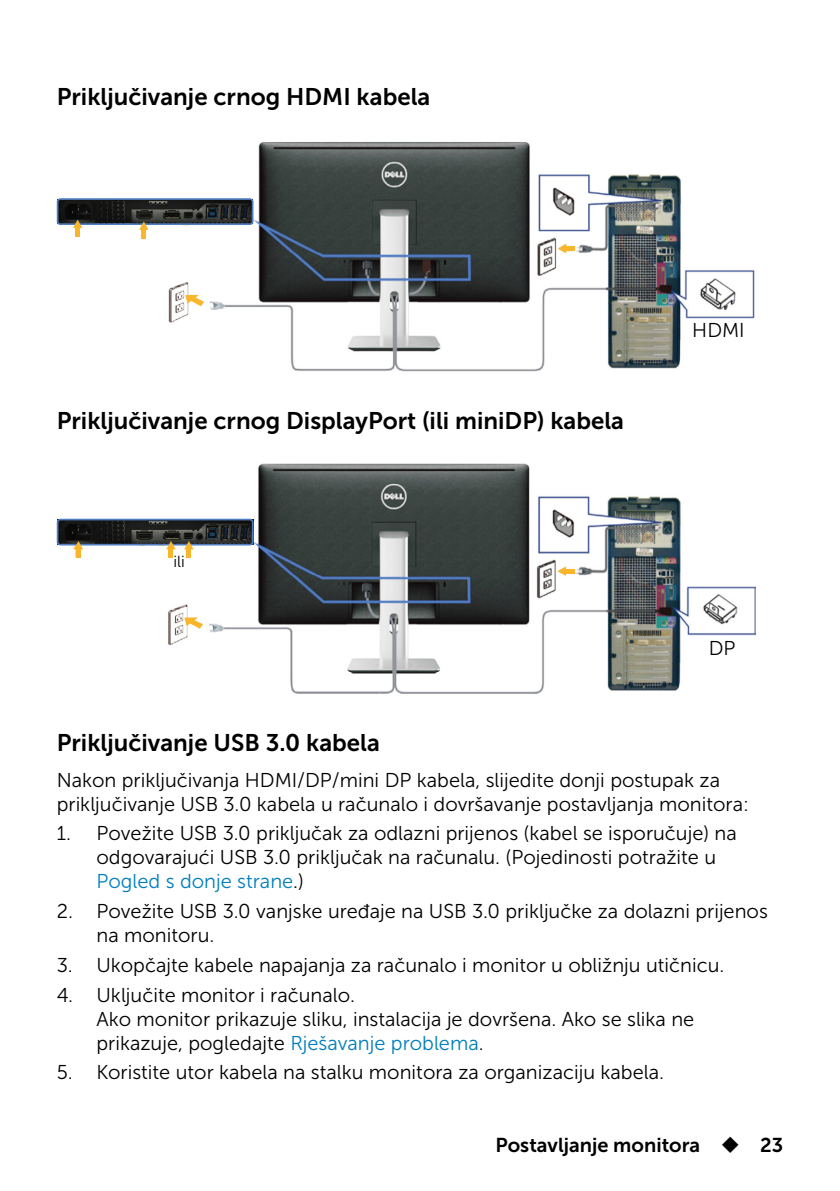
<style>
.page{position:relative;width:840px;height:1191px;background:#fff}
.page>*{position:absolute;margin:0;border:0;box-sizing:border-box;transform-origin:0 0}
.Head4{font:24px "Museo Sans For Dell 700";color:#000}
.item_number{font:20px/24px "Museo Sans For Dell 300";color:#000}
.Paragraph{font:20px/24px "Museo Sans For Dell 300";color:#000}
.t1{font:20px "Museo Sans For Dell 700";color:#000}
.t2{font:16px "Museo Sans For Dell 300";color:#000}
.s1{color:#007fbd}
</style>
<div class="page">
<img style="left:141px;top:142px;width:613px;height:230px">
<svg style="left:185px;top:295px;width:19px;height:11px"></svg>
<svg style="left:557px;top:244px;width:9px;height:9px"></svg>
<div style="left:565px;top:246px;width:9px;height:5px;background:#f8b62d"></div>
<div style="left:692px;top:319px;width:55px;height:24px;background:#fff"></div>
<img style="left:60px;top:201px;width:190px;height:21px">
<div style="left:57px;top:198px;width:196px;height:27px;border:2px solid #517ec0;border-radius:3px"></div>
<div style="left:71px;top:225px;width:126px;height:13px;background:#fff;border-radius:3px"></div>
<svg style="left:139px;top:221px;width:9px;height:9px"></svg>
<div style="left:141px;top:229px;width:5px;height:9px;background:#f8b62d"></div>
<svg style="left:73px;top:220px;width:9px;height:8px"></svg>
<div style="left:75px;top:227px;width:5px;height:9px;background:#f8b62d"></div>
<img style="left:61px;top:463px;width:694px;height:231px">
<div style="left:148px;top:553px;width:11px;height:11px;background:#fff"></div>
<svg style="left:184px;top:617px;width:19px;height:11px"></svg>
<svg style="left:557px;top:566px;width:17px;height:10px"></svg>
<div style="left:703px;top:637px;width:34px;height:20px;background:#fff"></div>
<img style="left:60px;top:522px;width:190px;height:20px">
<div style="left:57px;top:519px;width:196px;height:26px;border:2px solid #517ec0;border-radius:3px"></div>
<svg style="left:74px;top:541px;width:9px;height:8px"></svg>
<div style="left:76px;top:549px;width:5px;height:9px;background:#f8b62d"></div>
<svg style="left:166px;top:541px;width:10px;height:17px"></svg>
<svg style="left:184px;top:541px;width:9px;height:8px"></svg>
<div style="left:186px;top:549px;width:5px;height:9px;background:#f8b62d"></div>
<div style="left:137px;top:546px;width:28px;height:13px;background:#fff"></div>
<p class="Head4" style="left:57px;top:84px;width:375px">Priključivanje crnog HDMI kabela</p>
<p class="Head4" style="left:57px;top:408px;width:568px">Priključivanje crnog DisplayPort (ili miniDP) kabela</p>
<p class="t2" style="left:173px;top:553px;width:13px">ili</p>
<p class="item_number" style="left:692px;top:318px;width:54px">HDMI</p>
<p class="item_number" style="left:708px;top:636px;width:28px">DP</p>
<p class="Head4" style="left:57px;top:729px;width:324px">Priključivanje USB 3.0 kabela</p>
<p class="Paragraph" style="left:57px;top:768px;width:693px">Nakon priključivanja HDMI/DP/mini DP kabela, slijedite donji postupak za priključivanje USB 3.0 kabela u računalo i dovršavanje postavljanja monitora:</p>
<p class="item_number" style="left:96px;top:821px;width:641px;text-indent:-40px">1. Povežite USB 3.0 priključak za odlazni prijenos (kabel se isporučuje) na odgovarajući USB 3.0 priključak na računalu. (Pojedinosti potražite u<br><span class="s1">Pogled s donje strane</span>.)</p>
<p class="item_number" style="left:96px;top:899px;width:672px;text-indent:-40px">2. Povežite USB 3.0 vanjske uređaje na USB 3.0 priključke za dolazni prijenos na monitoru.</p>
<p class="item_number" style="left:57px;top:953px;width:668px">3. Ukopčajte kabele napajanja za računalo i monitor u obližnju utičnicu.</p>
<p class="item_number" style="left:96px;top:982px;width:599px;text-indent:-40px">4. Uključite monitor i računalo.<br>Ako monitor prikazuje sliku, instalacija je dovršena. Ako se slika ne prikazuje, pogledajte <span class="s1">Rješavanje problema</span>.</p>
<p class="item_number" style="left:57px;top:1060px;width:608px">5. Koristite utor kabela na stalku monitora za organizaciju kabela.</p>
<p class="t1" style="left:495px;top:1133px;width:289px">Postavljanje monitora ◆ 23</p>
</div>
